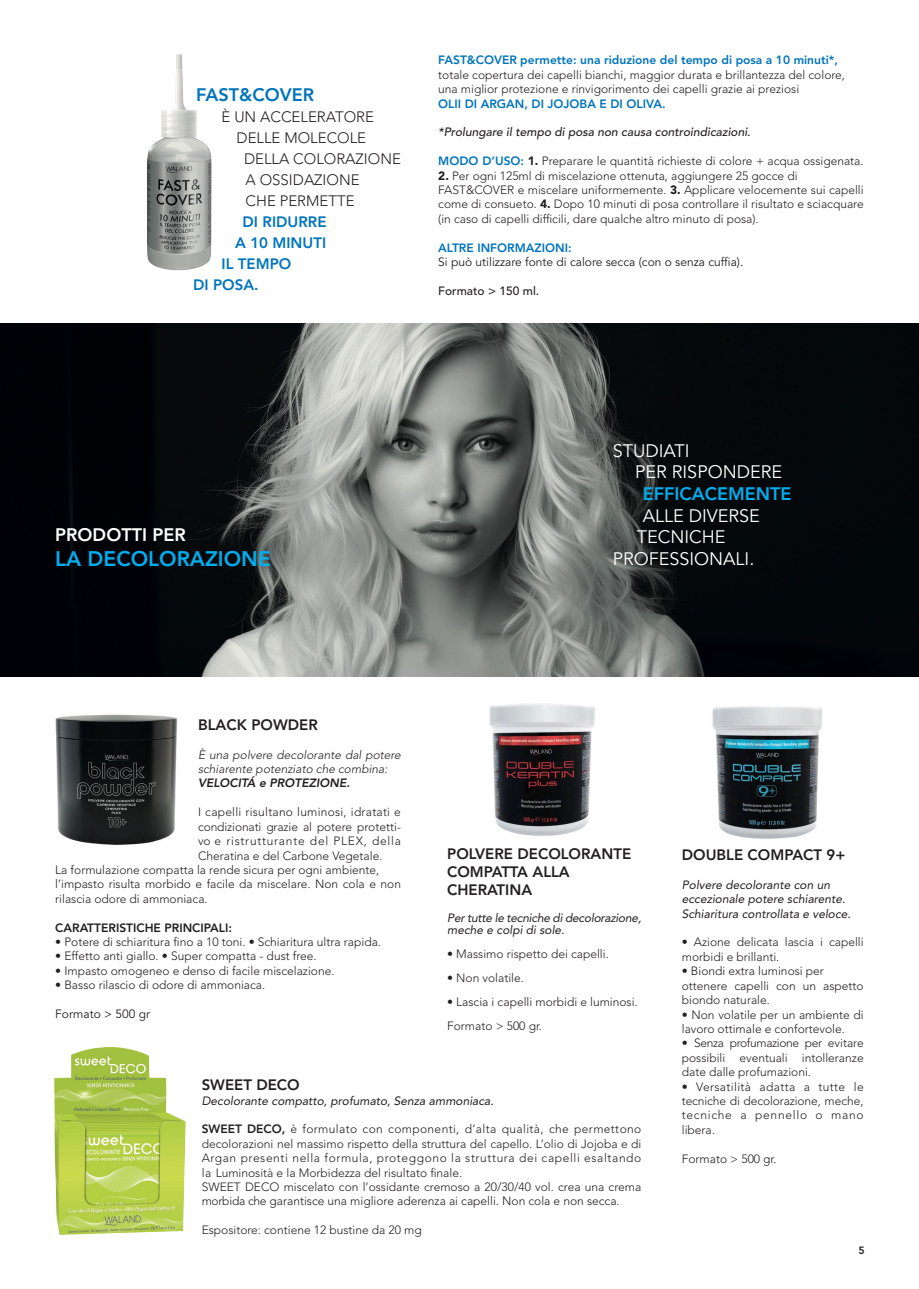
<style>
.page{position:relative;width:919px;height:1289px;background:#fff}
.page>*{position:absolute;margin:0;border:0;box-sizing:border-box;transform-origin:0 0}
.t1{font:800 21px "Avenir LT Std";color:#00aeef}
.t2{font:18px/21.6px "Avenir LT Std";color:#fff}
.t3{font:800 18px "Avenir LT Std";color:#00aeef}
.t4{font:800 18px "Avenir LT Std";color:#fff}
.t5{font:800 18px "Avenir LT Std";color:#0074bc}
.t6{font:800 15px/18px "Avenir LT Std";color:#231f20}
.t7{font:300 15px "Avenir LT Std";color:#231f20}
.t8{font:800 15px "Avenir LT Std";color:#0074bc}
.t9{font:300 12px/14.4px "Avenir LT Std";color:#231f20}
.t10{font:italic 12px/14.4px "Avenir LT Std";color:#231f20}
.t11{font:800 12px "Avenir LT Std";color:#0074bc}
.t12{font:12px "Avenir LT Std";color:#231f20}
.t13{font:italic 300 12px/14.4px "Avenir LT Std";color:#231f20}
.t14{font:italic 12px/12px "Avenir LT Std";letter-spacing:-.02em;color:#231f20}
.t15{font:italic 500 12px "Avenir LT Std";color:#231f20}
.t16{font:300 12px "Avenir LT Std";letter-spacing:.02em;color:#231f20}
.t17{font:300 12px "Avenir LT Std";letter-spacing:.06em;color:#231f20}
.t18{font:800 12px "Avenir LT Std";color:#231f20}
.t19{font:italic 800 12px "Avenir LT Std";color:#231f20}
.t20{font:500 12px "Avenir LT Std";color:#231f20}
.t21{font:800 10.5px "Avenir LT Std";color:#231f20}
.s1{font-weight:800;color:#0074bc}
.s2{font-weight:900}
.s3{font-weight:800}
</style>
<div class="page">
<img style="left:147px;top:54px;width:65px;height:217px">
<img style="left:0;top:323px;width:918px;height:353px">
<img style="left:55px;top:714px;width:123px;height:131px">
<img style="left:54px;top:1047px;width:132px;height:187px">
<img style="left:489px;top:704px;width:106px;height:132px">
<img style="left:712px;top:706px;width:110px;height:133px">
<h2 class="t5" style="left:196px;top:84px;width:120px">FAST&amp;COVER</h2>
<p class="t7" style="left:221px;top:108px;width:154px">È UN ACCELERATORE</p>
<p class="t7" style="left:236px;top:129px;width:131px">DELLE MOLECOLE</p>
<p class="t7" style="left:244px;top:150px;width:158px">DELLA COLORAZIONE</p>
<p class="t7" style="left:245px;top:171px;width:115px">A OSSIDAZIONE</p>
<p class="t7" style="left:245px;top:192px;width:110px">CHE PERMETTE</p>
<p class="t8" style="left:242px;top:213px;width:85px">DI RIDURRE</p>
<p class="t8" style="left:235px;top:234px;width:93px">A 10 MINUTI</p>
<p class="t8" style="left:221px;top:255px;width:71px">IL TEMPO</p>
<p class="t8" style="left:193px;top:276px;width:67px">DI POSA.</p>
<p class="t11" style="left:438px;top:53px;width:401px">FAST&amp;COVER permette: una riduzione del tempo di posa a 10 minuti*,</p>
<p class="t9" style="left:438px;top:67px;width:408px">totale copertura dei capelli bianchi, maggior durata e brillantezza del colore, una miglior protezione e rinvigorimento dei capelli grazie ai preziosi</p>
<p class="t11" style="left:438px;top:96px;width:229px">OLII DI ARGAN, DI JOJOBA E DI OLIVA.</p>
<p class="t15" style="left:438px;top:125px;width:314px">*Prolungare il tempo di posa non causa controindicazioni.</p>
<p class="t9" style="left:438px;top:154px;width:427px"><span class="s1">MODO D’USO:</span> <span class="s2">1.</span> Preparare le quantità richieste di colore + acqua ossigenata.</p>
<p class="t9" style="left:438px;top:168px;width:427px"><span class="s2">2.</span> Per ogni 125ml di miscelazione ottenuta, aggiungere 25 gocce di FAST&amp;COVER e miscelare uniformemente. <span class="s2">3.</span> Applicare velocemente sui capelli come di consueto. <span class="s2">4.</span> Dopo 10 minuti di posa controllare il risultato e sciacquare (in caso di capelli difficili, dare qualche altro minuto di posa).</p>
<p class="t11" style="left:438px;top:240px;width:135px">ALTRE INFORMAZIONI:</p>
<p class="t12" style="left:438px;top:255px;width:306px">Si può utilizzare fonte di calore secca (con o senza cuffia).</p>
<p class="t20" style="left:438px;top:284px;width:102px">Formato &gt; 150 ml.</p>
<h2 class="t4" style="left:55px;top:524px;width:132px">PRODOTTI PER</h2>
<h1 class="t1" style="left:55px;top:546px;width:217px">LA DECOLORAZIONE</h1>
<h2 class="t2" style="left:635px;top:440px;width:148px;text-indent:-22px">STUDIATI<br>PER RISPONDERE</h2>
<h2 class="t3" style="left:642px;top:483px;width:150px">EFFICACEMENTE</h2>
<h2 class="t2" style="left:642px;top:505px;width:119px">ALLE DIVERSE</h2>
<h2 class="t2" style="left:636px;top:526px;width:90px">TECNICHE</h2>
<h2 class="t2" style="left:612px;top:548px;width:143px">PROFESSIONALI.</h2>
<p class="t6" style="left:198px;top:715px;width:121px">BLACK POWDER</p>
<p class="t13" style="left:198px;top:747px;width:204px">È una polvere decolorante dal potere schiarente potenziato che combina:</p>
<p class="t19" style="left:198px;top:776px;width:153px">VELOCITÁ e PROTEZIONE.</p>
<p class="t16" style="left:198px;top:805px;width:204px">I capelli risultano luminosi, idratati e</p>
<p class="t9" style="left:198px;top:819px;width:204px">condizionati grazie al potere protetti-</p>
<p class="t17" style="left:198px;top:834px;width:204px">vo e ristrutturante del PLEX, della</p>
<p class="t9" style="left:198px;top:848px;width:186px">Cheratina e del Carbone Vegetale.</p>
<p class="t9" style="left:55px;top:862px;width:325px">La formulazione compatta la rende sicura per ogni ambiente,</p>
<p class="t9" style="left:55px;top:877px;width:347px">l’impasto risulta morbido e facile da miscelare. Non cola e non</p>
<p class="t9" style="left:55px;top:891px;width:154px">rilascia odore di ammoniaca.</p>
<p class="t18" style="left:55px;top:920px;width:178px">CARATTERISTICHE PRINCIPALI:</p>
<p class="t9" style="left:55px;top:934px;width:327px">• Potere di schiaritura fino a 10 toni. • Schiaritura ultra rapida.</p>
<p class="t9" style="left:55px;top:949px;width:263px">• Effetto anti giallo. • Super compatta - dust free.</p>
<p class="t9" style="left:55px;top:963px;width:281px">• Impasto omogeneo e denso di facile miscelazione.</p>
<p class="t9" style="left:55px;top:977px;width:211px">• Basso rilascio di odore di ammoniaca.</p>
<p class="t12" style="left:55px;top:1006px;width:96px">Formato &gt; 500 gr</p>
<p class="t6" style="left:447px;top:845px;width:185px">POLVERE DECOLORANTE<br>COMPATTA ALLA<br>CHERATINA</p>
<p class="t14" style="left:447px;top:911px;width:196px">Per tutte le tecniche di decolorazione, meche e colpi di sole.</p>
<p class="t9" style="left:447px;top:946px;width:163px">• Massimo rispetto dei capelli.</p>
<p class="t9" style="left:447px;top:970px;width:78px">• Non volatile.</p>
<p class="t9" style="left:447px;top:989px;width:192px;line-height:24px">• Lascia i capelli morbidi e luminosi.<br>Formato &gt; 500 gr.</p>
<p class="t6" style="left:202px;top:1075px;width:100px">SWEET DECO</p>
<p class="t10" style="left:202px;top:1093px;width:294px">Decolorante compatto, profumato, Senza ammoniaca.</p>
<p class="t9" style="left:202px;top:1122px;width:441px"><span class="s3">SWEET DECO,</span> è formulato con componenti, d’alta qualità, che permettono decolorazioni nel massimo rispetto della struttura del capello. L’olio di Jojoba e di Argan presenti nella formula, proteggono la struttura dei capelli esaltando la Luminosità e la Morbidezza del risultato finale.<br>SWEET DECO miscelato con l’ossidante cremoso a 20/30/40 vol. crea una crema morbida che garantisce una migliore aderenza ai capelli. Non cola e non secca.</p>
<p class="t9" style="left:202px;top:1222px;width:221px">Espositore: contiene 12 bustine da 20 mg</p>
<p class="t6" style="left:681px;top:845px;width:165px">DOUBLE COMPACT 9+</p>
<p class="t10" style="left:681px;top:877px;width:171px">Polvere decolorante con un eccezionale potere schiarente.<br>Schiaritura controllata e veloce.</p>
<p class="t9" style="left:681px;top:935px;width:183px">• Azione delicata lascia i capelli morbidi e brillanti.</p>
<p class="t9" style="left:681px;top:964px;width:183px">• Biondi extra luminosi per ottenere capelli con un aspetto biondo naturale.</p>
<p class="t9" style="left:681px;top:1007px;width:183px">• Non volatile per un ambiente di lavoro ottimale e confortevole.</p>
<p class="t9" style="left:681px;top:1036px;width:183px;text-align:justify">• Senza profumazione per evitare possibili eventuali intolleranze date dalle profumazioni.</p>
<p class="t9" style="left:681px;top:1079px;width:183px;text-align:justify">• Versatilità adatta a tutte le tecniche di decolorazione, meche, tecniche a pennello o mano libera.</p>
<p class="t9" style="left:681px;top:1151px;width:96px">Formato &gt; 500 gr.</p>
<p class="t21" style="left:858px;top:1244px;width:8px">5</p>
</div>
